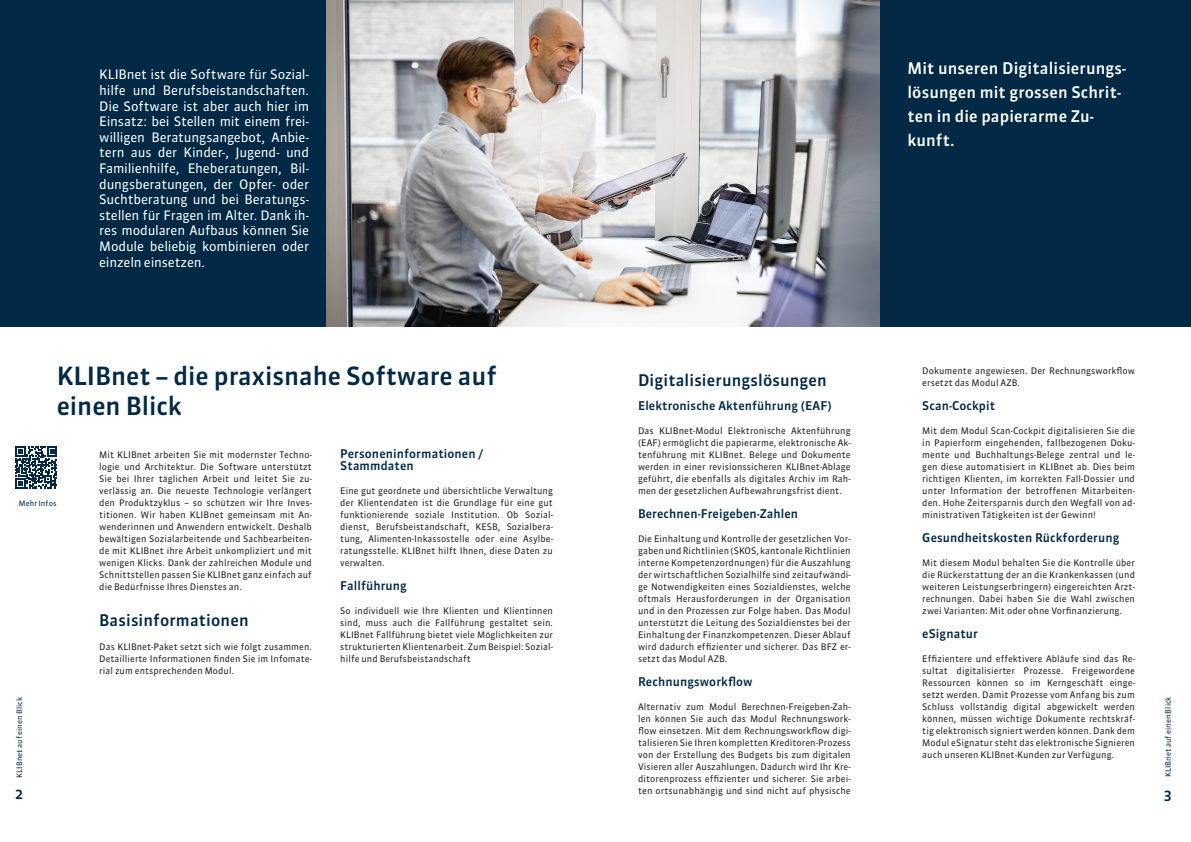
<style>
.page{position:relative;width:1191px;height:842px;background:#fff}
.page>*{position:absolute;margin:0;border:0;box-sizing:border-box;transform-origin:0 0}
._04_Titel{font:500 25px/30px "Sanuk OT";color:#002946}
._07_Untertitel_weiss{font:500 16px/24px "Sanuk OT";letter-spacing:.01em;color:#fff}
._05_1_Zwischentitel{font:500 16px "Sanuk OT";letter-spacing:.01em;color:#002946}
._05_Untertitel{font:500 16px "Sanuk OT";letter-spacing:.01em;color:#002946}
.t1{font:500 14px "Sanuk OT";color:#002946}
.t2{font:13px/15.6px "Sanuk OT";letter-spacing:-.01em;color:#fff;text-align:justify}
._05_1_Zwischentitel-2{font:500 12px/12px "Sanuk OT";letter-spacing:.01em;color:#002946}
._06_Grundtext{font:9px/12px "Sanuk OT";letter-spacing:.01em;color:#231f20;text-align:justify}
._09_Kapiteltitel{font:7.5px "Sanuk OT";letter-spacing:.015em;color:#002946}
</style>
<div class="page">
<div style="left:0;top:0;width:595px;height:326px;background:#002946"></div>
<div style="left:595px;top:0;width:596px;height:326px;background:#002946"></div>
<img style="left:326px;top:0;width:553px;height:326px">
<svg style="left:15px;top:446px;width:42px;height:42px"></svg>
<p class="t2" style="left:99px;top:67px;width:211px">KLIBnet ist die Software für Sozial&shy;hilfe und Berufsbeistandschaften.<br>Die Software ist aber auch hier im Einsatz: bei Stellen mit einem frei&shy;willigen Beratungsangebot, Anbie&shy;tern aus der Kinder-, Jugend- und Familienhilfe, Eheberatungen, Bil&shy;dungsberatungen, der Opfer- oder Suchtberatung und bei Beratungs&shy;stellen für Fragen im Alter. Dank ih&shy;res modularen Aufbaus können Sie Module beliebig kombinieren oder einzeln einsetzen.</p>
<p class="_07_Untertitel_weiss" style="left:907px;top:56px;width:220px">Mit unseren Digitalisierungs&shy;lösungen mit grossen Schrit&shy;ten in die papierarme Zu&shy;kunft.</p>
<p class="_04_Titel" style="left:57px;top:361px;width:441px">KLIBnet – die praxisnahe Software auf einen Blick</p>
<p class="_06_Grundtext" style="left:99px;top:449px;width:214px">Mit KLIBnet arbeiten Sie mit modernster Techno&shy;logie und Architektur. Die Software unterstützt Sie bei Ihrer täglichen Arbeit und leitet Sie zu&shy;verlässig an. Die neueste Technologie verlängert den Produktzyklus – so schützen wir Ihre Inves&shy;titionen. Wir haben KLIBnet gemeinsam mit An&shy;wenderinnen und Anwendern entwickelt. Deshalb bewältigen Sozialarbeitende und Sachbearbeiten&shy;de mit KLIBnet ihre Arbeit unkompliziert und mit wenigen Klicks. Dank der zahlreichen Module und Schnittstellen passen Sie KLIBnet ganz einfach auf die Bedürfnisse Ihres Dienstes an.</p>
<p class="_05_Untertitel" style="left:99px;top:611px;width:151px">Basisinformationen</p>
<p class="_06_Grundtext" style="left:99px;top:641px;width:214px">Das KLIBnet-Paket setzt sich wie folgt zusammen.<br>Detaillierte Informationen finden Sie im Infomate&shy;rial zum entsprechenden Modul.</p>
<p class="_06_Grundtext" style="left:922px;top:365px;width:214px">Dokumente angewiesen. Der Rechnungsworkflow ersetzt das Modul AZB.</p>
<p class="_05_1_Zwischentitel-2" style="left:922px;top:400px;width:74px">Scan-Cockpit</p>
<p class="_06_Grundtext" style="left:922px;top:425px;width:214px">Mit dem Modul Scan-Cockpit digitalisieren Sie die in Papierform eingehenden, fallbezogenen Doku&shy;mente und Buchhaltungs-Belege zentral und le&shy;gen diese automatisiert in KLIBnet ab. Dies beim richtigen Klienten, im korrekten Fall-Dossier und unter Information der betroffenen Mitarbeiten&shy;den. Hohe Zeitersparnis durch den Wegfall von ad&shy;ministrativen Tätigkeiten ist der Gewinn!</p>
<p class="_05_1_Zwischentitel-2" style="left:922px;top:532px;width:199px">Gesundheitskosten Rückforderung</p>
<p class="_06_Grundtext" style="left:922px;top:557px;width:214px">Mit diesem Modul behalten Sie die Kontrolle über die Rückerstattung der an die Krankenkassen (und weiteren Leistungserbringern) eingereichten Arzt&shy;rechnungen. Dabei haben Sie die Wahl zwischen zwei Varianten: Mit oder ohne Vorfinanzierung.</p>
<p class="_05_1_Zwischentitel-2" style="left:922px;top:628px;width:57px">eSignatur</p>
<p class="_06_Grundtext" style="left:922px;top:653px;width:214px">Effizientere und effektivere Abläufe sind das Re&shy;sultat digitalisierter Prozesse. Freigewordene Ressourcen können so im Kerngeschäft einge&shy;setzt werden. Damit Prozesse vom Anfang bis zum Schluss vollständig digital abgewickelt werden können, müssen wichtige Dokumente rechtskräf&shy;tig elektronisch signiert werden können. Dank dem Modul eSignatur steht das elektronische Signieren auch unseren KLIBnet-Kunden zur Verfügung.</p>
<p class="_05_1_Zwischentitel" style="left:638px;top:371px;width:190px">Digitalisierungslösungen</p>
<p class="_05_1_Zwischentitel-2" style="left:638px;top:400px;width:195px">Elektronische Aktenführung (EAF)</p>
<p class="_06_Grundtext" style="left:638px;top:425px;width:214px">Das KLIBnet-Modul Elektronische Aktenführung (EAF) ermöglicht die papierarme, elektronische Ak&shy;tenführung mit KLIBnet. Belege und Dokumente werden in einer revisionssicheren KLIBnet-Ablage geführt, die ebenfalls als digitales Archiv im Rah&shy;men der gesetzlichen Aufbewahrungsfrist dient.</p>
<p class="_05_1_Zwischentitel-2" style="left:638px;top:508px;width:162px">Berechnen-Freigeben-Zahlen</p>
<p class="_06_Grundtext" style="left:638px;top:533px;width:214px">Die Einhaltung und Kontrolle der gesetzlichen Vor&shy;gaben und Richtlinien (SKOS, kantonale Richtlinien interne Kompetenzordnungen) für die Auszahlung der wirtschaftlichen Sozialhilfe sind zeitaufwändi&shy;ge Notwendigkeiten eines Sozialdienstes, welche oftmals Herausforderungen in der Organisation und in den Prozessen zur Folge haben. Das Modul unterstützt die Leitung des Sozialdienstes bei der Einhaltung der Finanzkompetenzen. Dieser Ablauf wird dadurch effizienter und sicherer. Das BFZ er&shy;setzt das Modul AZB.</p>
<p class="_05_1_Zwischentitel-2" style="left:638px;top:676px;width:116px">Rechnungsworkflow</p>
<p class="_06_Grundtext" style="left:638px;top:701px;width:214px">Alternativ zum Modul Berechnen-Freigeben-Zah&shy;len können Sie auch das Modul Rechnungswork&shy;flow einsetzen. Mit dem Rechnungsworkflow digi&shy;talisieren Sie Ihren kompletten Kreditoren-Prozess von der Erstellung des Budgets bis zum digitalen Visieren aller Auszahlungen. Dadurch wird Ihr Kre&shy;ditorenprozess effizienter und sicherer. Sie arbei&shy;ten ortsunabhängig und sind nicht auf physische</p>
<p class="_05_1_Zwischentitel-2" style="left:340px;top:448px;width:144px">Personeninformationen /<br>Stammdaten</p>
<p class="_06_Grundtext" style="left:340px;top:485px;width:214px">Eine gut geordnete und übersichtliche Verwaltung der Klientendaten ist die Grundlage für eine gut funktionierende soziale Institution. Ob Sozial&shy;dienst, Berufsbeistandschaft, KESB, Sozialbera&shy;tung, Alimenten-Inkassostelle oder eine Asylbe&shy;ratungsstelle. KLIBnet hilft Ihnen, diese Daten zu verwalten.</p>
<p class="_05_1_Zwischentitel-2" style="left:340px;top:580px;width:68px">Fallführung</p>
<p class="_06_Grundtext" style="left:340px;top:605px;width:214px">So individuell wie Ihre Klienten und Klientinnen sind, muss auch die Fallführung gestaltet sein.<br>KLIBnet Fallführung bietet viele Möglichkeiten zur strukturierten Klientenarbeit. Zum Beispiel: Sozial&shy;hilfe und Berufsbeistandschaft</p>
<p class="_09_Kapiteltitel" style="left:19px;top:499px;width:40px">Mehr Infos</p>
<p class="_09_Kapiteltitel" style="left:15px;top:778px;width:82px;rotate:-90deg">KLIBnet auf einen Blick</p>
<p class="_09_Kapiteltitel" style="left:1163px;top:777px;width:82px;rotate:-90deg">KLIBnet auf einen Blick</p>
<p class="t1" style="left:1163px;top:786px;width:10px">3</p>
<p class="t1" style="left:15px;top:786px;width:10px">2</p>
</div>
